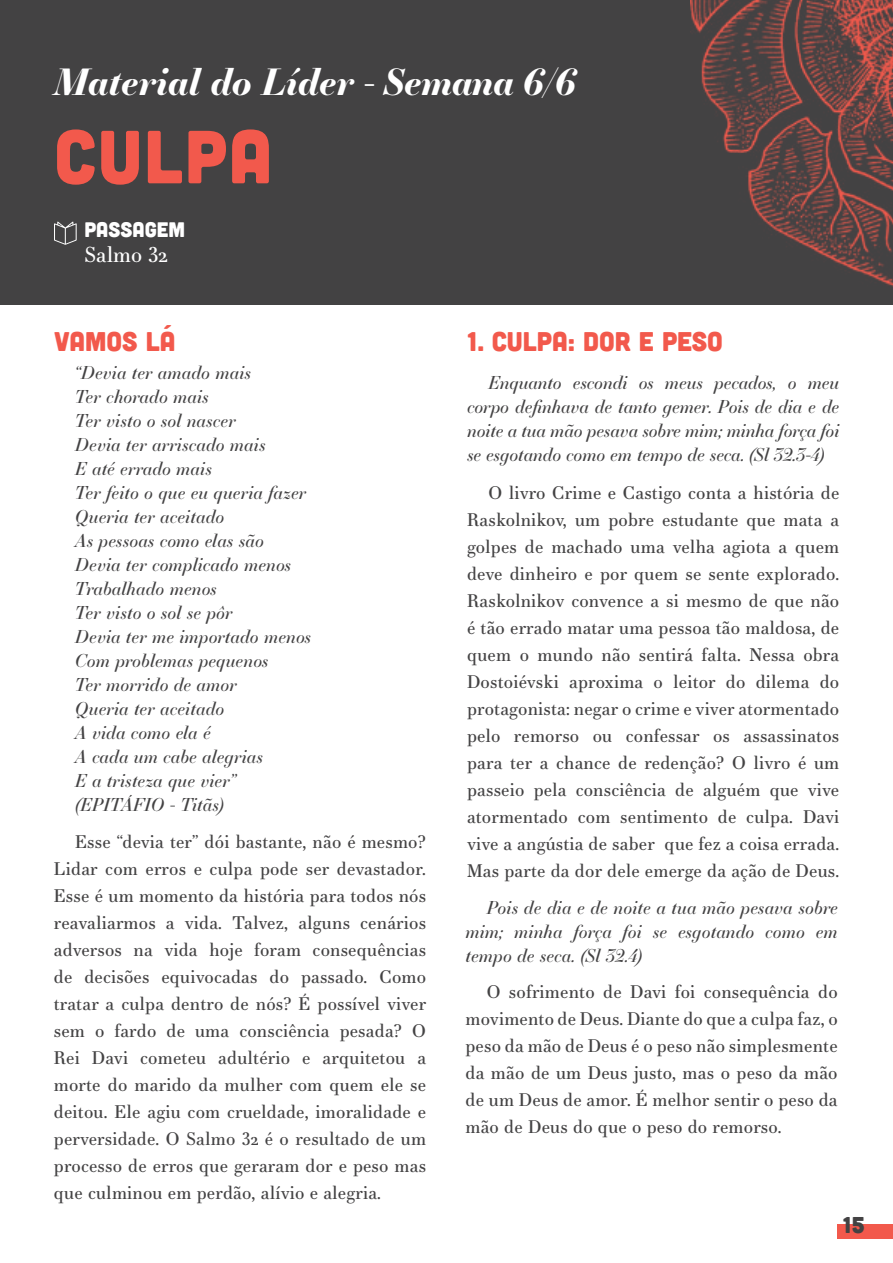
<style>
.page{position:relative;width:893px;height:1263px;background:#fff}
.page>*{position:absolute;margin:0;border:0;box-sizing:border-box;transform-origin:0 0}
.t1{font:75px "Cubano";letter-spacing:.025em;color:#f2594c}
.t2{font:italic 700 36px "Essonnes Display";color:#fff}
.t3{font:27px "Cubano";color:#f2594c}
.t4{font:22.95px "Cubano";color:#434243}
.t5{font:21px "Cubano";color:#fff}
.t6{font:21px "Essonnes Text";color:#fff}
.t7{font:17.7px/27px "Essonnes Text";letter-spacing:.01em;color:#434243;text-align:justify}
.t8{font:italic 17.7px/24px "Essonnes Display";letter-spacing:.01em;color:#434243;text-align:justify}
</style>
<div class="page">
<div style="left:0;top:0;width:893px;height:305px;background:#434243"></div>
<img style="left:690px;top:0;width:203px;height:287px">
<div style="left:838px;top:1224px;width:55px;height:14px;background:#f2594c"></div>
<svg style="left:54px;top:222px;width:23px;height:23px"></svg>
<h2 class="t2" style="left:54px;top:56px;width:524px">Material do Líder - Semana 6/6</h2>
<h1 class="t1" style="left:54px;top:109px;width:220px">CULPA</h1>
<p class="t5" style="left:84px;top:216px;width:102px">PASSAGEM</p>
<p class="t6" style="left:84px;top:239px;width:85px">Salmo 32</p>
<h3 class="t3" style="left:54px;top:324px;width:123px">VAMOS LÁ</h3>
<h3 class="t3" style="left:467px;top:324px;width:257px">1. CULPA: DOR E PESO</h3>
<p class="t8" style="left:467px;top:370px;width:374px;text-indent:21px">Enquanto escondi os meus pecados, o meu corpo definhava de tanto gemer. Pois de dia e de noite a tua mão pesava sobre mim; minha força foi se esgotando como em tempo de seca. (Sl 32.3-4)</p>
<p class="t7" style="left:467px;top:479px;width:374px;text-indent:21px">O livro Crime e Castigo conta a história de Raskolnikov, um pobre estudante que mata a golpes de machado uma velha agiota a quem deve dinheiro e por quem se sente explorado.<br>Raskolnikov convence a si mesmo de que não é tão errado matar uma pessoa tão maldosa, de quem o mundo não sentirá falta. Nessa obra Dostoiévski aproxima o leitor do dilema do protagonista: negar o crime e viver atormentado pelo remorso ou confessar os assassinatos para ter a chance de redenção? O livro é um passeio pela consciência de alguém que vive atormentado com sentimento de culpa. Davi vive a angústia de saber que fez a coisa errada.<br>Mas parte da dor dele emerge da ação de Deus.</p>
<p class="t8" style="left:75px;top:359px;width:237px;text-align:left">“Devia ter amado mais<br>Ter chorado mais<br>Ter visto o sol nascer<br>Devia ter arriscado mais<br>E até errado mais<br>Ter feito o que eu queria fazer<br>Queria ter aceitado<br>As pessoas como elas são<br>Devia ter complicado menos<br>Trabalhado menos<br>Ter visto o sol se pôr<br>Devia ter me importado menos<br>Com problemas pequenos<br>Ter morrido de amor<br>Queria ter aceitado<br>A vida como ela é<br>A cada um cabe alegrias<br>E a tristeza que vier” (EPITÁFIO - Titãs)</p>
<p class="t7" style="left:54px;top:828px;width:374px;text-indent:21px">Esse “devia ter” dói bastante, não é mesmo?<br>Lidar com erros e culpa pode ser devastador.<br>Esse é um momento da história para todos nós reavaliarmos a vida. Talvez, alguns cenários adversos na vida hoje foram consequências de decisões equivocadas do passado. Como tratar a culpa dentro de nós? É possível viver sem o fardo de uma consciência pesada? O Rei Davi cometeu adultério e arquitetou a morte do marido da mulher com quem ele se deitou. Ele agiu com crueldade, imoralidade e perversidade. O Salmo 32 é o resultado de um processo de erros que geraram dor e peso mas que culminou em perdão, alívio e alegria.</p>
<p class="t8" style="left:465px;top:895px;width:374px;text-indent:21px">Pois de dia e de noite a tua mão pesava sobre mim; minha força foi se esgotando como em tempo de seca. (Sl 32.4)</p>
<p class="t7" style="left:465px;top:978px;width:374px;text-indent:21px">O sofrimento de Davi foi consequência do movimento de Deus. Diante do que a culpa faz, o peso da mão de Deus é o peso não simplesmente da mão de um Deus justo, mas o peso da mão de um Deus de amor. É melhor sentir o peso da mão de Deus do que o peso do remorso.</p>
<p class="t4" style="left:843px;top:1210px;width:24px">15</p>
</div>
